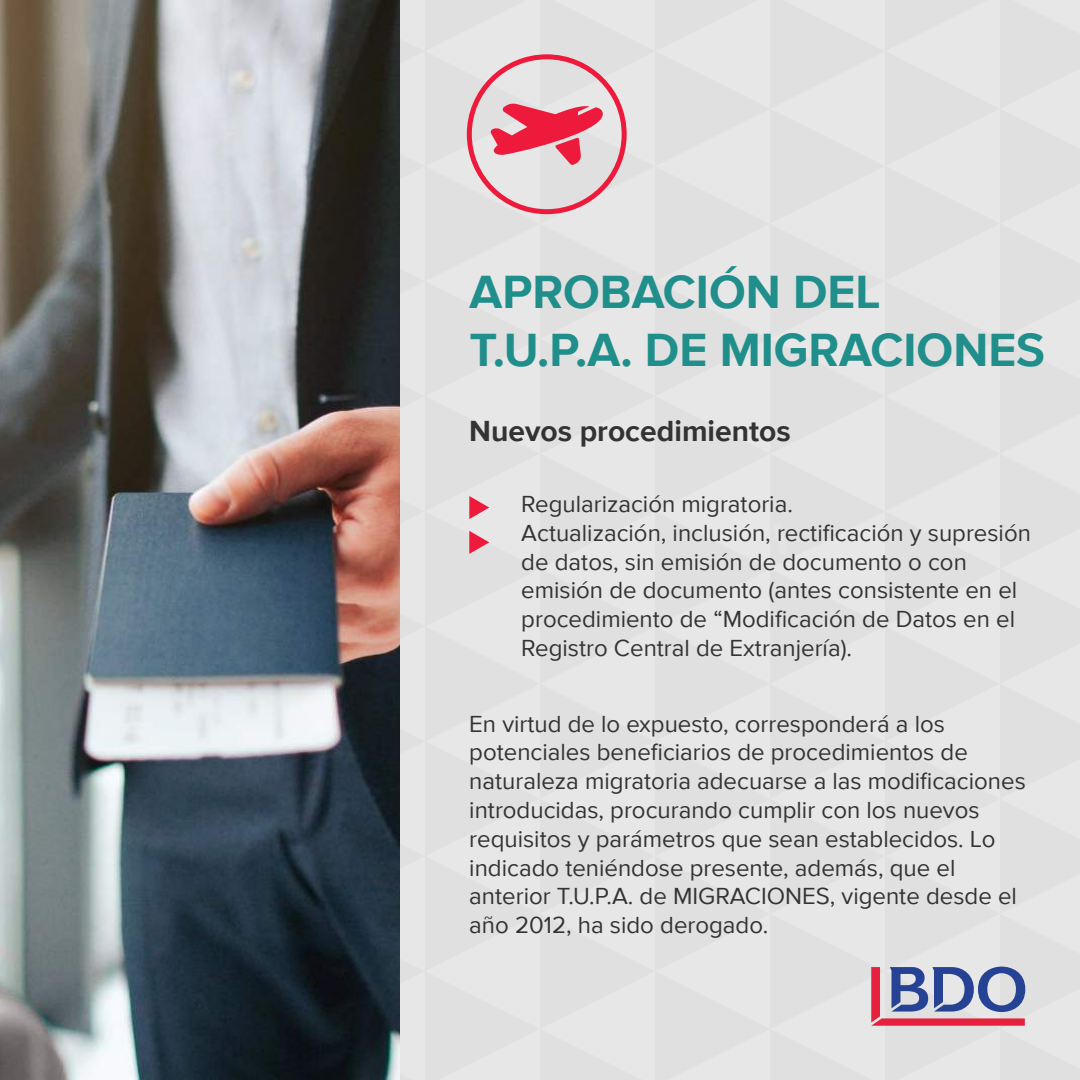
<style>
.page{position:relative;width:1080px;height:1080px;background:#fff}
.page>*{position:absolute;margin:0;border:0;box-sizing:border-box;transform-origin:0 0}
.t1{font:700 48px/57.6px "Proxima Nova";color:#208e8a}
.t2{font:700 30px "Proxima Nova";color:#333}
.t3{font:24px/28.8px "Proxima Nova";color:#333}
</style>
<div class="page">
<div style="left:400px;top:0;width:680px;height:1080px;background:#e3e0e0"></div>
<img style="left:0;top:0;width:400px;height:1080px">
<h1 class="t1" style="left:470px;top:262px;width:577px">APROBACIÓN DEL<br>T.U.P.A. DE MIGRACIONES</h1>
<p class="t2" style="left:469px;top:409px;width:323px">Nuevos procedimientos</p>
<p class="t3" style="left:521px;top:489px;width:511px">Regularización migratoria.<br>Actualización, inclusión, rectificación y supresión de datos, sin emisión de documento o con emisión de documento (antes consistente en el procedimiento de “Modificación de Datos en el Registro Central de Extranjería).</p>
<p class="t3" style="left:469px;top:708px;width:558px">En virtud de lo expuesto, corresponderá a los potenciales beneficiarios de procedimientos de naturaleza migratoria adecuarse a las modificaciones introducidas, procurando cumplir con los nuevos requisitos y parámetros que sean establecidos. Lo indicado teniéndose presente, además, que el anterior T.U.P.A. de MIGRACIONES, vigente desde el año 2012, ha sido derogado.</p>
</div>
